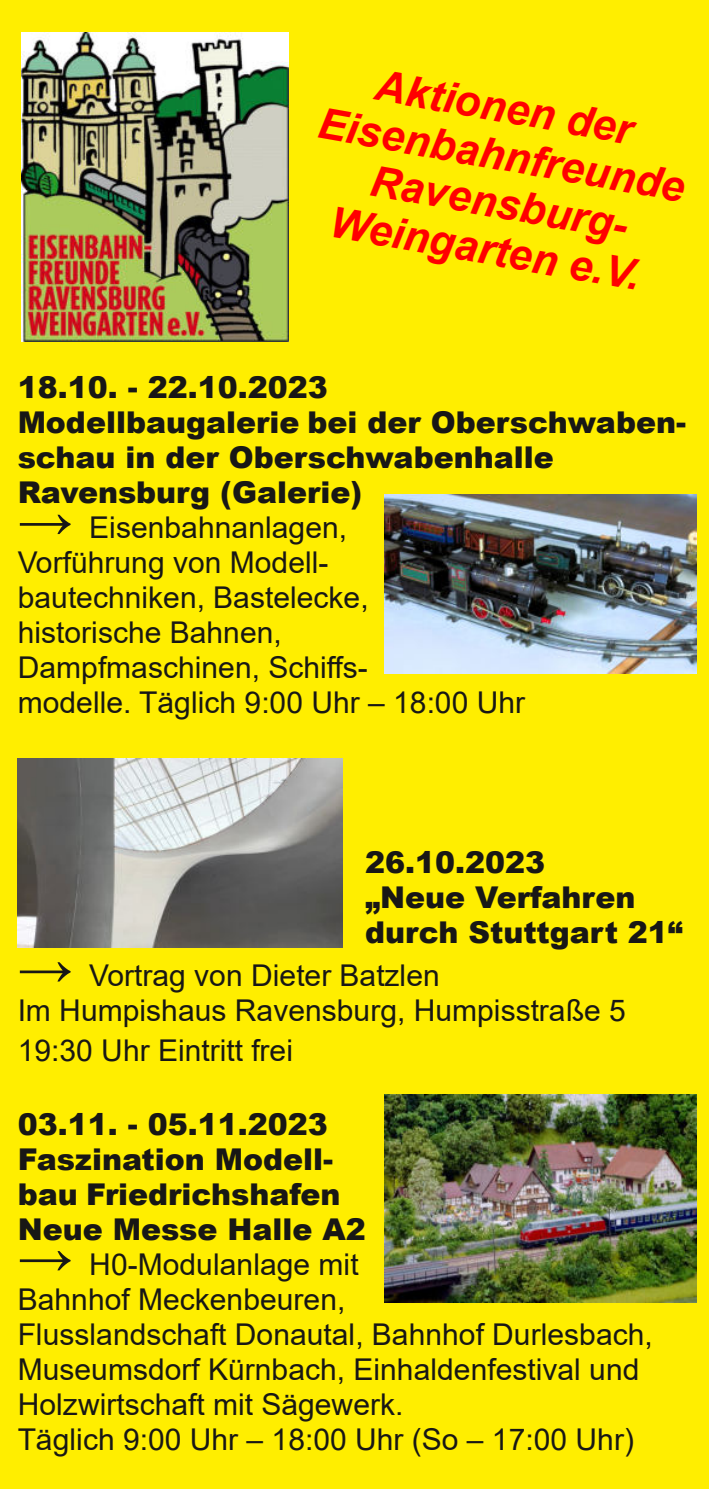
<style>
.page{position:relative;width:709px;height:1489px;background:#fff}
.page>*{position:absolute;margin:0;border:0;box-sizing:border-box;transform-origin:0 0}
.t1{font:italic 700 42.5px/47.5px "Arial";color:#f00;text-align:center}
.t2{font:30px/35px "Arial";color:#181715}
.t3{font:900 30px/35px "Arial";color:#181715}
.s1{font-size:55px}
</style>
<div class="page">
<div style="left:0;top:0;width:709px;height:1488px;background:#fe0"></div>
<img style="left:21px;top:32px;width:268px;height:310px">
<img style="left:384px;top:1094px;width:312px;height:207px">
<img style="left:18px;top:758px;width:325px;height:189px">
<img style="left:384px;top:494px;width:312px;height:179px">
<h1 class="t1" style="left:331px;top:54px;width:373px;rotate:10deg">Aktionen der<br>Eisenbahnfreunde<br>Ravensburg-<br>Weingarten e.V.</h1>
<p class="t3" style="left:18px;top:369px;width:669px">18.10. - 22.10.2023<br>Modellbaugalerie bei der Oberschwaben&shy;schau in der Oberschwabenhalle<br>Ravensburg (Galerie)</p>
<p class="t2" style="left:18px;top:510px;width:509px"><span class="s1">→</span> Eisenbahnanlagen,<br>Vorführung von Modell-<br>bautechniken, Bastelecke,<br>historische Bahnen,<br>Dampfmaschinen, Schiffs-<br>modelle. Täglich 9:00 Uhr – 18:00 Uhr</p>
<p class="t3" style="left:365px;top:844px;width:319px">26.10.2023<br>„Neue Verfahren durch Stuttgart 21“</p>
<p class="t2" style="left:18px;top:957px;width:609px"><span class="s1">→</span> Vortrag von Dieter Batzlen<br>Im Humpishaus Ravensburg, Humpisstraße 5</p>
<p class="t2" style="left:18px;top:1032px;width:277px">19:30 Uhr Eintritt frei</p>
<p class="t3" style="left:18px;top:1105px;width:350px">03.11. - 05.11.2023<br>Faszination Modell&shy;bau Friedrichshafen<br>Neue Messe Halle A2</p>
<p class="t2" style="left:18px;top:1246px;width:636px"><span class="s1">→</span> H0-Modulanlage mit<br>Bahnhof Meckenbeuren,<br>Flusslandschaft Donautal, Bahnhof Durlesbach, Museumsdorf Kürnbach, Einhaldenfestival und Holzwirtschaft mit Sägewerk.<br>Täglich 9:00 Uhr – 18:00 Uhr (So – 17:00 Uhr)</p>
</div>
